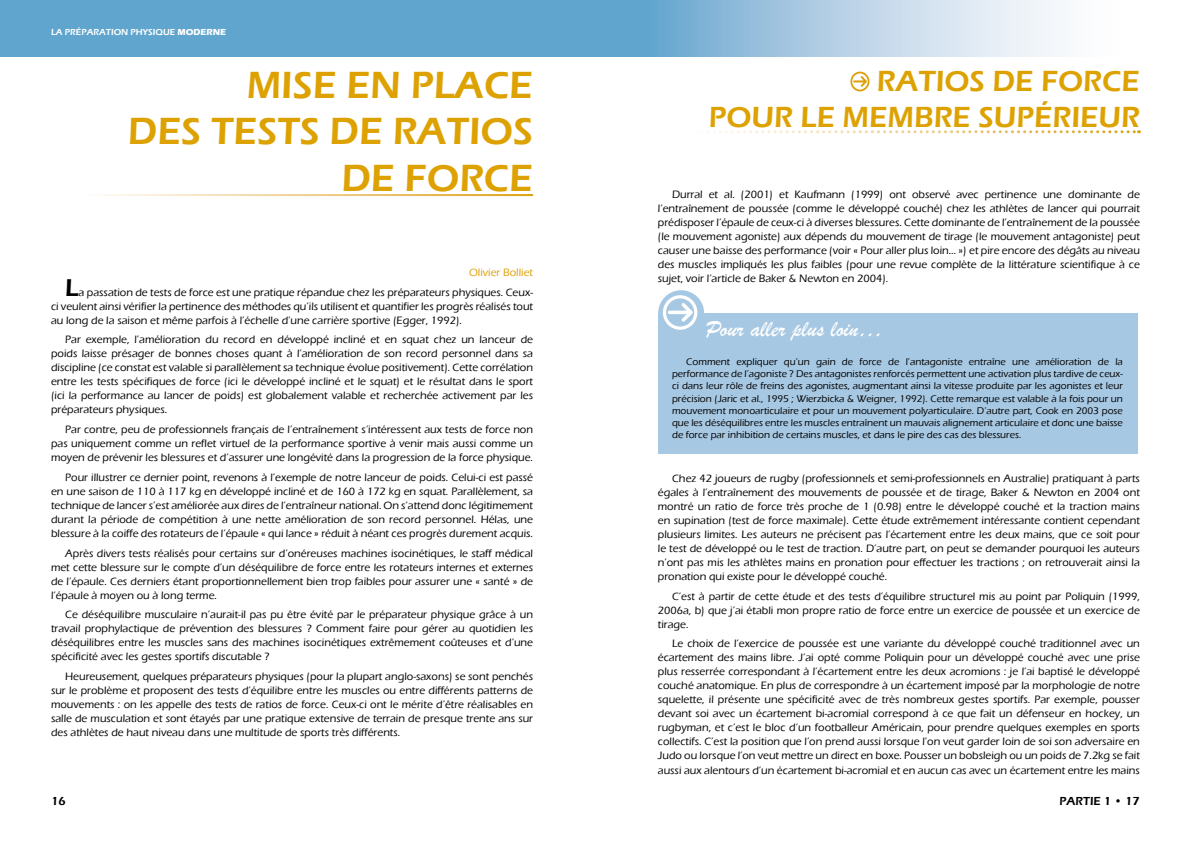
<style>
.page{position:relative;width:1191px;height:842px;background:#fff}
.page>*{position:absolute;margin:0;border:0;box-sizing:border-box;transform-origin:0 0}
.t1{font:600 39px/46.8px "Eras ITC";color:#dda202;text-align:right}
.t2{font:600 30px/36px "Eras ITC";color:#dda202;text-align:right}
.t3{font:600 25px "Eras ITC";color:#000}
.t4{font:24px "Brush Script";color:#fff}
.t5{font:600 12px "Eras ITC";color:#000}
.t6{font:500 11px/14px "Eras ITC";color:#000;text-align:justify}
.t7{font:500 11px "Eras ITC";color:#dda008}
.t8{font:500 10px/12px "Eras ITC";color:#000;text-align:justify}
.t9{font:600 9px "Eras ITC";color:#fff}
.s1{font-weight:700}
</style>
<div class="page">
<div style="left:0;top:0;width:595px;height:57px;background:#5fa5ce"></div>
<svg style="left:597px;top:0;width:462px;height:57px;background:#accce3"></svg>
<svg style="left:713px;top:130px;width:426px;height:3px"></svg>
<svg style="left:850px;top:72px;width:19px;height:19px"></svg>
<div style="left:658px;top:313px;width:479px;height:141px;background:#a7c8e3"></div>
<div style="left:658px;top:290px;width:46px;height:46px;background:#a7c8e3;border-radius:50%"></div>
<svg style="left:663px;top:295px;width:34px;height:35px"></svg>
<p class="t9" style="left:51px;top:27px;width:177px">LA PRÉPARATION PHYSIQUE <span class="s1">MODERNE</span></p>
<h1 class="t1" style="left:128px;top:62px;width:407px">MISE EN PLACE<br>DES TESTS DE RATIOS<br>DE FORCE</h1>
<p class="t7" style="left:469px;top:266px;width:65px">Olivier Bolliet</p>
<h3 class="t3" style="left:65px;top:273px;width:13px">L</h3>
<p class="t6" style="left:51px;top:285px;width:483px;text-indent:28px">a passation de tests de force est une pratique répandue chez les préparateurs physiques. Ceux&shy;ci veulent ainsi vérifier la pertinence des méthodes qu’ils utilisent et quantifier les progrès réalisés tout au long de la saison et même parfois à l’échelle d’une carrière sportive (Egger, 1992).</p>
<p class="t6" style="left:51px;top:333px;width:483px;text-indent:14px">Par exemple, l’amélioration du record en développé incliné et en squat chez un lanceur de poids laisse présager de bonnes choses quant à l’amélioration de son record personnel dans sa discipline (ce constat est valable si parallèlement sa technique évolue positivement). Cette corrélation entre les tests spécifiques de force (ici le développé incliné et le squat) et le résultat dans le sport (ici la performance au lancer de poids) est globalement valable et recherchée activement par les préparateurs physiques.</p>
<p class="t6" style="left:51px;top:423px;width:483px;text-indent:14px">Par contre, peu de professionnels français de l’entraînement s’intéressent aux tests de force non pas uniquement comme un reflet virtuel de la performance sportive à venir mais aussi comme un moyen de prévenir les blessures et d’assurer une longévité dans la progression de la force physique.</p>
<p class="t6" style="left:51px;top:470px;width:483px;text-indent:14px">Pour illustrer ce dernier point, revenons à l’exemple de notre lanceur de poids. Celui-ci est passé en une saison de 110 à 117 kg en développé incliné et de 160 à 172 kg en squat. Parallèlement, sa technique de lancer s’est améliorée aux dires de l’entraîneur national. On s’attend donc légitimement durant la période de compétition à une nette amélioration de son record personnel. Hélas, une blessure à la coiffe des rotateurs de l’épaule « qui lance » réduit à néant ces progrès durement acquis.</p>
<p class="t6" style="left:51px;top:546px;width:483px;text-indent:14px">Après divers tests réalisés pour certains sur d’onéreuses machines isocinétiques, le staff médical met cette blessure sur le compte d’un déséquilibre de force entre les rotateurs internes et externes de l’épaule. Ces derniers étant proportionnellement bien trop faibles pour assurer une « santé » de l’épaule à moyen ou à long terme.</p>
<p class="t6" style="left:51px;top:608px;width:483px;text-indent:14px">Ce déséquilibre musculaire n’aurait-il pas pu être évité par le préparateur physique grâce à un travail prophylactique de prévention des blessures ? Comment faire pour gérer au quotidien les déséquilibres entre les muscles sans des machines isocinétiques extrêmement coûteuses et d’une spécificité avec les gestes sportifs discutable ?</p>
<p class="t6" style="left:51px;top:669px;width:483px;text-indent:14px">Heureusement, quelques préparateurs physiques (pour la plupart anglo-saxons) se sont penchés sur le problème et proposent des tests d’équilibre entre les muscles ou entre différents patterns de mouvements : on les appelle des tests de ratios de force. Ceux-ci ont le mérite d’être réalisables en salle de musculation et sont étayés par une pratique extensive de terrain de presque trente ans sur des athlètes de haut niveau dans une multitude de sports très différents.</p>
<h2 class="t2" style="left:709px;top:64px;width:432px">RATIOS DE FORCE<br>POUR LE MEMBRE SUPÉRIEUR</h2>
<p class="t6" style="left:658px;top:188px;width:483px;text-indent:14px">Durral et al. (2001) et Kaufmann (1999) ont observé avec pertinence une dominante de l’entraînement de poussée (comme le développé couché) chez les athlètes de lancer qui pourrait prédisposer l’épaule de ceux-ci à diverses blessures. Cette dominante de l’entraînement de la poussée (le mouvement agoniste) aux dépends du mouvement de tirage (le mouvement antagoniste) peut causer une baisse des performance (voir « Pour aller plus loin… ») et pire encore des dégâts au niveau des muscles impliqués les plus faibles (pour une revue complète de la littérature scientifique à ce sujet, voir l’article de Baker &amp; Newton en 2004).</p>
<h3 class="t4" style="left:706px;top:314px;width:178px">Pour aller plus loin…</h3>
<p class="t8" style="left:672px;top:356px;width:452px;text-indent:14px">Comment expliquer qu’un gain de force de l’antagoniste entraîne une amélioration de la performance de l’agoniste ? Des antagonistes renforcés permettent une activation plus tardive de ceux&shy;ci dans leur rôle de freins des agonistes, augmentant ainsi la vitesse produite par les agonistes et leur précision (Jaric et al., 1995 ; Wierzbicka &amp; Weigner, 1992). Cette remarque est valable à la fois pour un mouvement monoarticulaire et pour un mouvement polyarticulaire. D’autre part, Cook en 2003 pose que les déséquilibres entre les muscles entraînent un mauvais alignement articulaire et donc une baisse de force par inhibition de certains muscles, et dans le pire des cas des blessures.</p>
<p class="t6" style="left:658px;top:471px;width:483px;text-indent:14px">Chez 42 joueurs de rugby (professionnels et semi-professionnels en Australie) pratiquant à parts égales à l’entraînement des mouvements de poussée et de tirage, Baker &amp; Newton en 2004 ont montré un ratio de force très proche de 1 (0.98) entre le développé couché et la traction mains en supination (test de force maximale). Cette étude extrêmement intéressante contient cependant plusieurs limites. Les auteurs ne précisent pas l’écartement entre les deux mains, que ce soit pour le test de développé ou le test de traction. D’autre part, on peut se demander pourquoi les auteurs n’ont pas mis les athlètes mains en pronation pour effectuer les tractions ; on retrouverait ainsi la pronation qui existe pour le développé couché.</p>
<p class="t6" style="left:658px;top:589px;width:483px;text-indent:14px">C’est à partir de cette étude et des tests d’équilibre structurel mis au point par Poliquin (1999, 2006a, b) que j’ai établi mon propre ratio de force entre un exercice de poussée et un exercice de tirage.</p>
<p class="t6" style="left:658px;top:637px;width:483px;text-indent:14px">Le choix de l’exercice de poussée est une variante du développé couché traditionnel avec un écartement des mains libre. J’ai opté comme Poliquin pour un développé couché avec une prise plus resserrée correspondant à l’écartement entre les deux acromions : je l’ai baptisé le développé couché anatomique. En plus de correspondre à un écartement imposé par la morphologie de notre squelette, il présente une spécificité avec de très nombreux gestes sportifs. Par exemple, pousser devant soi avec un écartement bi-acromial correspond à ce que fait un défenseur en hockey, un rugbyman, et c’est le bloc d’un footballeur Américain, pour prendre quelques exemples en sports collectifs. C’est la position que l’on prend aussi lorsque l’on veut garder loin de soi son adversaire en Judo ou lorsque l’on veut mettre un direct en boxe. Pousser un bobsleigh ou un poids de 7.2kg se fait aussi aux alentours d’un écartement bi-acromial et en aucun cas avec un écartement entre les mains</p>
<p class="t5" style="left:51px;top:794px;width:16px">16</p>
<p class="t5" style="left:1059px;top:794px;width:82px">PARTIE 1 • 17</p>
</div>
